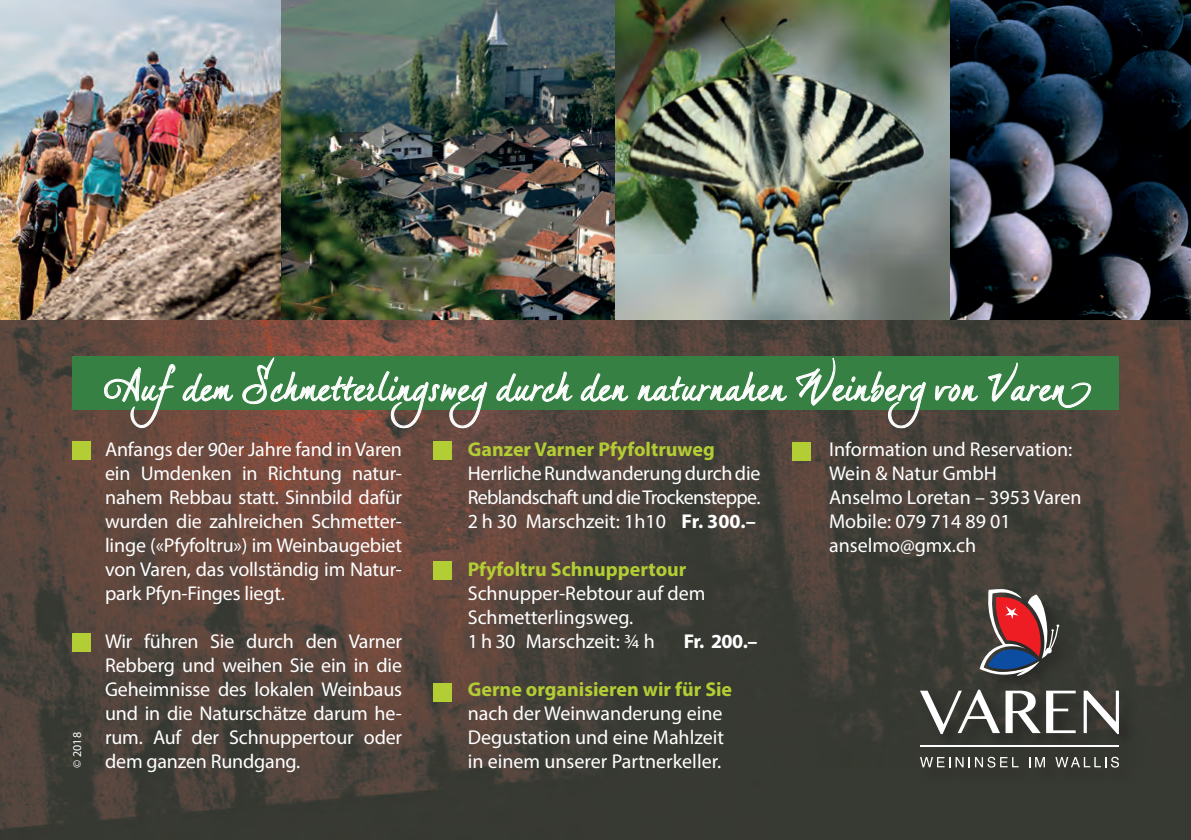
<style>
.page{position:relative;width:1191px;height:840px;background:#fff}
.page>*{position:absolute;margin:0;border:0;box-sizing:border-box;transform-origin:0 0}
.t1{font:36px "Dear Joe 5";color:#fff}
.t2{font:20px/24px "Myriad Pro";color:#fff;text-align:justify}
.t3{font:700 20px "Myriad Pro";color:#b3cd34}
.t4{font:700 20px "Myriad Pro";color:#fff}
.t5{font:12px "Myriad Pro";color:#fff}
.s1{font-family:"Dear Joe 5 alternatives"}
.s2{font-weight:700}
</style>
<div class="page">
<img style="left:0;top:319px;width:1191px;height:520px">
<div style="left:72px;top:355px;width:1047px;height:54px;background:#368044"></div>
<svg style="left:104px;top:364px;width:71px;height:64px"></svg>
<svg style="left:183px;top:373px;width:50px;height:28px"></svg>
<svg style="left:242px;top:357px;width:245px;height:71px"></svg>
<svg style="left:496px;top:371px;width:76px;height:30px"></svg>
<svg style="left:581px;top:373px;width:47px;height:28px"></svg>
<svg style="left:637px;top:371px;width:149px;height:30px"></svg>
<svg style="left:796px;top:358px;width:129px;height:70px"></svg>
<svg style="left:935px;top:384px;width:42px;height:17px"></svg>
<svg style="left:988px;top:362px;width:103px;height:45px"></svg>
<div style="left:72px;top:441px;width:19px;height:18px;background:#b3cd34"></div>
<div style="left:792px;top:442px;width:18px;height:19px;background:#b3cd34"></div>
<div style="left:433px;top:441px;width:19px;height:18px;background:#b3cd34"></div>
<div style="left:433px;top:561px;width:19px;height:19px;background:#b3cd34"></div>
<div style="left:433px;top:682px;width:19px;height:19px;background:#b3cd34"></div>
<div style="left:72px;top:633px;width:19px;height:18px;background:#b3cd34"></div>
<img style="left:0;top:0;width:1191px;height:319px">
<div style="left:918px;top:586px;width:220px;height:199px;background:#231f20;opacity:.75"></div>
<hr style="left:920px;top:744px;width:199px;height:2px;background:#fff">
<svg style="left:920px;top:689px;width:120px;height:44px"></svg>
<svg style="left:1046px;top:690px;width:29px;height:42px"></svg>
<svg style="left:1083px;top:690px;width:36px;height:43px"></svg>
<svg style="left:920px;top:756px;width:98px;height:11px"></svg>
<svg style="left:1029px;top:756px;width:16px;height:10px"></svg>
<svg style="left:1055px;top:756px;width:64px;height:11px"></svg>
<svg style="left:979px;top:588px;width:80px;height:93px"></svg>
<p class="t5" style="left:70px;top:767px;width:37px;rotate:-90deg">© 2018</p>
<p class="t1" style="left:104px;top:366px;width:988px"><span class="s1">A</span>ufdem <span class="s1">S</span>chmette<span class="s1">r</span>ling<span class="s1">s</span>wegdurch den naturnahen <span class="s1">W</span>einbergvon <span class="s1">V</span>are<span class="s1">n</span></p>
<p class="t2" style="left:105px;top:436px;width:298px">Anfangs der 90er Jahre fand in Varen ein Umdenken in Richtung natur&shy;nahem Rebbau statt. Sinnbild dafür wurden die zahlreichen Schmetter&shy;linge («Pfyfoltru») im Weinbaugebiet von Varen, das vollständig im Natur&shy;park Pfyn-Finges liegt.</p>
<p class="t2" style="left:105px;top:628px;width:298px">Wir führen Sie durch den Varner Rebberg und weihen Sie ein in die Geheimnisse des lokalen Weinbaus und in die Naturschätze darum he&shy;rum. Auf der Schnuppertour oder dem ganzen Rundgang.</p>
<p class="t3" style="left:468px;top:436px;width:248px">Ganzer Varner Pfyfoltruweg</p>
<p class="t2" style="left:468px;top:460px;width:294px">Herrliche Rundwanderung durch die Reblandschaft und die Trockensteppe.<br>2 h 30 Marschzeit: 1h10 <span class="s2">Fr. 300.–</span></p>
<p class="t3" style="left:468px;top:556px;width:220px">Pfyfoltru Schnuppertour</p>
<p class="t2" style="left:468px;top:580px;width:239px">Schnupper-Rebtour auf dem<br>Schmetterlingsweg.</p>
<p class="t2" style="left:468px;top:628px;width:188px">1 h 30 Marschzeit: ¾ h</p>
<p class="t4" style="left:684px;top:628px;width:75px">Fr. 200.–</p>
<p class="t3" style="left:468px;top:676px;width:266px">Gerne organisieren wir für Sie</p>
<p class="t2" style="left:468px;top:700px;width:258px">nach der Weinwanderung eine Degustation und eine Mahlzeit in einem unserer Partnerkeller.</p>
<p class="t2" style="left:829px;top:437px;width:245px">Information und Reservation:<br>Wein &amp; Natur GmbH</p>
<p class="t2" style="left:829px;top:485px;width:254px">Anselmo Loretan – 3953 Varen</p>
<p class="t2" style="left:829px;top:509px;width:183px">Mobile: 079 714 89 01</p>
<p class="t2" style="left:829px;top:533px;width:148px">anselmo@gmx.ch</p>
</div>
